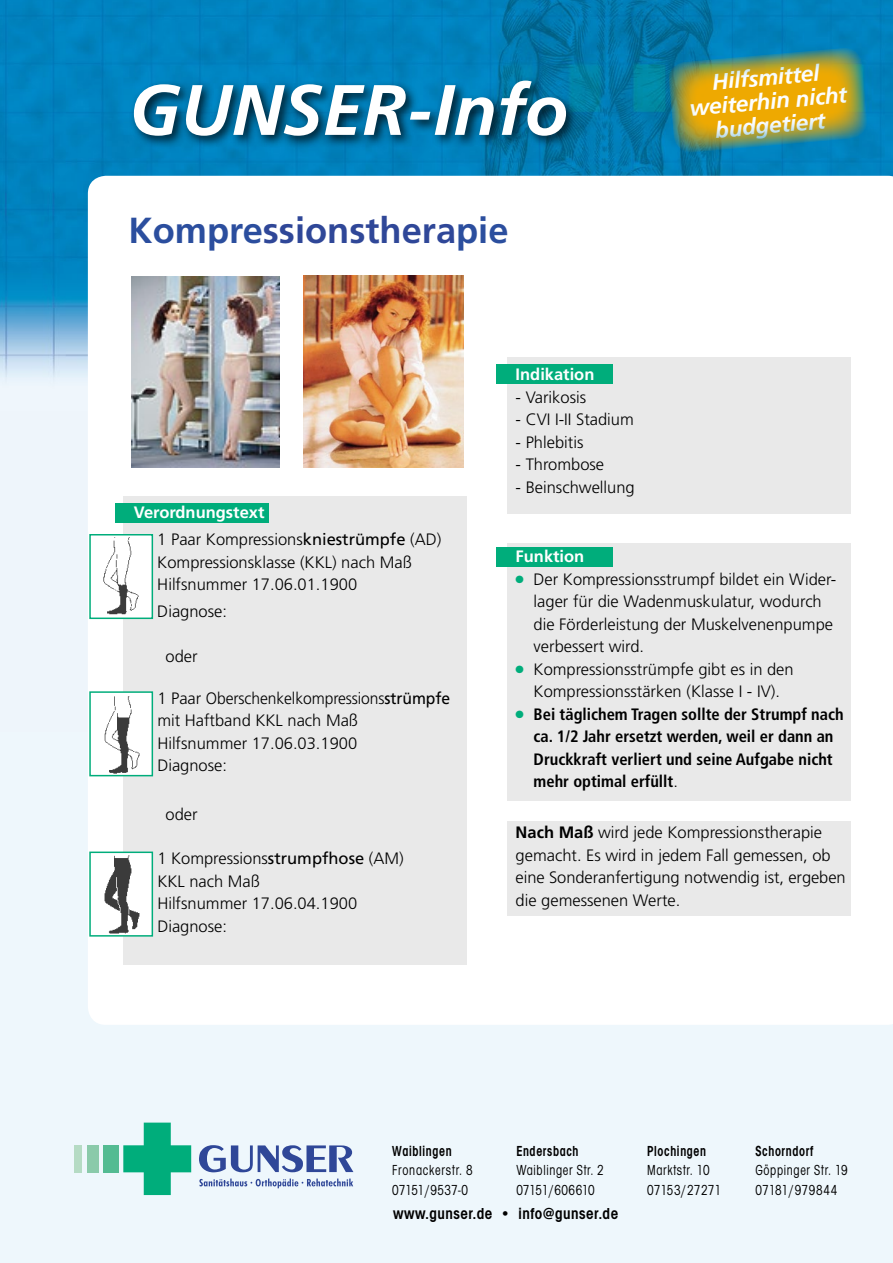
<style>
.page{position:relative;width:893px;height:1263px;background:#eef7fc}
.page>*{position:absolute;margin:0;border:0;box-sizing:border-box;transform-origin:0 0}
.t1{font:italic 700 71.25px "Frutiger LT Std";color:#fff}
.t2{font:700 36.3px "Frutiger LT Std";color:#2f4798}
.t3{font:italic 700 22.5px/24px "Frutiger LT Std";color:#fff;text-align:center}
.t4{font:300 16.5px/22.5px "Frutiger LT Std";color:#000}
.t5{font:700 condensed 16.5px/22.5px "Frutiger LT Std";color:#000}
.t6{font:600 condensed 16.5px "Avant Garde Gothic Itc T";letter-spacing:.03em;color:#000}
.t7{font:700 16.5px "Frutiger LT Std";color:#fff}
.t8{font:condensed 15.15px/19.5px "Avant Garde Gothic Itc T";letter-spacing:.05em;color:#000;scale:.87 1}
.t9{font:600 condensed 15.15px "Avant Garde Gothic Itc T";letter-spacing:.05em;color:#000;scale:.87 1}
.s1{color:#2b4e9e}
.s2{font-weight:700;color:#fff}
.s3{font-weight:400}
.s4{color:#00ad7b}
.s5{font-weight:300;font-stretch:normal}
.s6{font-weight:700}
</style>
<div class="page">
<img style="left:0;top:0;width:893px;height:378px">
<div style="left:88px;top:176px;width:805px;height:849px;background:#fff"></div>
<div style="left:130px;top:76px;width:450px;height:73px;background:#000;opacity:.8"></div>
<div style="left:103px;top:1145px;width:15px;height:27px;background:#53bb92"></div>
<div style="left:87px;top:1145px;width:11px;height:27px;background:#8acaaa"></div>
<div style="left:74px;top:1145px;width:8px;height:27px;background:#b5dbc4"></div>
<svg style="left:123px;top:1122px;width:68px;height:73px"></svg>
<svg style="left:199px;top:1178px;width:154px;height:10px"></svg>
<svg style="left:199px;top:1145px;width:154px;height:27px"></svg>
<div style="left:124px;top:496px;width:343px;height:469px;background:#e9e9e9"></div>
<div style="left:507px;top:543px;width:343px;height:258px;background:#e9e9e9"></div>
<div style="left:507px;top:357px;width:343px;height:156px;background:#e9e9e9"></div>
<div style="left:116px;top:503px;width:153px;height:20px;background:#00ad7b"></div>
<div style="left:496px;top:364px;width:116px;height:20px;background:#00ad7b"></div>
<img style="left:132px;top:276px;width:148px;height:191px">
<img style="left:304px;top:275px;width:160px;height:192px">
<div style="left:496px;top:547px;width:116px;height:20px;background:#00ad7b"></div>
<div style="left:507px;top:821px;width:343px;height:95px;background:#e9e9e9"></div>
<div style="left:90px;top:535px;width:62px;height:83px;background:#fff"></div>
<img style="left:103px;top:537px;width:36px;height:78px">
<div style="left:89px;top:534px;width:64px;height:85px;border:2px solid #00ad7b"></div>
<div style="left:90px;top:852px;width:62px;height:84px;background:#fff"></div>
<img style="left:104px;top:855px;width:36px;height:78px">
<div style="left:89px;top:851px;width:64px;height:85px;border:2px solid #00ad7b"></div>
<img style="left:92px;top:694px;width:58px;height:79px">
<div style="left:89px;top:691px;width:64px;height:85px;border:2px solid #00ad7b"></div>
<svg style="left:667px;top:46px;width:202px;height:108px;background:#8c974a"></svg>
<h1 class="t1" style="left:129px;top:68px;width:441px">GUNSER-Info</h1>
<h2 class="t2" style="left:129px;top:209px;width:381px"><span class="s1">Kompre</span>ssionsthera<span class="s1">pie</span></h2>
<p class="t7" style="left:516px;top:365px;width:80px">Indikation</p>
<p class="t4" style="left:516px;top:386px;width:72px">- Varikosis</p>
<p class="t4" style="left:516px;top:408px;width:120px">- CVI I-II Stadium</p>
<p class="t4" style="left:516px;top:431px;width:69px">- Phlebitis</p>
<p class="t4" style="left:516px;top:453px;width:90px">- Thrombose</p>
<p class="t4" style="left:516px;top:476px;width:121px">- Beinschwellung</p>
<h3 class="t3" style="left:686px;top:72px;width:160px;rotate:-5deg">Hilfsmittel weiterhin nicht budgetiert</h3>
<p class="t4" style="left:157px;top:500px;width:285px;line-height:26.7px;text-indent:-23px"><span class="s2">Verordnungstext<br></span>1 Paar Kompressions<span class="s3">kniestrümpfe</span> (AD)</p>
<p class="t4" style="left:157px;top:551px;width:256px">Kompressionsklasse (KKL) nach Maß<br>Hilfsnummer 17.06.01.1900</p>
<p class="t4" style="left:157px;top:600px;width:71px">Diagnose:</p>
<p class="t4" style="left:166px;top:645px;width:34px">oder</p>
<p class="t4" style="left:157px;top:687px;width:294px">1 Paar Oberschenkelkompressions<span class="s3">strümpfe </span>mit Haftband KKL nach Maß<br>Hilfsnummer 17.06.03.1900<br>Diagnose:</p>
<p class="t4" style="left:166px;top:804px;width:34px">oder</p>
<p class="t4" style="left:157px;top:847px;width:248px">1 Kompressions<span class="s3">strumpfhose</span> (AM)<br>KKL nach Maß<br>Hilfsnummer 17.06.04.1900<br>Diagnose:</p>
<p class="t7" style="left:516px;top:547px;width:70px">Funktion</p>
<p class="t4" style="left:534px;top:568px;width:304px;text-indent:-18px"><span class="s4">●</span> Der Kompressionsstrumpf bildet ein Wider&shy;lager für die Wadenmuskulatur, wodurch die Förderleistung der Muskelvenenpumpe verbessert wird.</p>
<p class="t4" style="left:516px;top:658px;width:280px;text-align:center"><span class="s4">●</span> Kompressionsstrümpfe gibt es in den<br>Kompressionsstärken (Klasse I - IV).</p>
<p class="t5" style="left:534px;top:702px;width:311px;text-indent:-18px"><span class="s4">●</span> Bei täglichem Tragen sollte der Strumpf nach ca. 1/2 Jahr ersetzt werden, weil er dann an Druckkraft verliert und seine Aufgabe nicht mehr optimal erfüllt<span class="s5">.</span></p>
<p class="t4" style="left:516px;top:822px;width:332px"><span class="s6">Nach Maß</span> wird jede Kompressionstherapie gemacht. Es wird in jedem Fall gemessen, ob eine Sonderanfertigung notwendig ist, ergeben die gemessenen Werte.</p>
<p class="t9" style="left:392px;top:1142px;width:70px">Waiblingen</p>
<p class="t8" style="left:392px;top:1160px;width:94px">Fronackerstr. 8<br>07151/9537-0</p>
<p class="t9" style="left:516px;top:1142px;width:73px">Endersbach</p>
<p class="t8" style="left:516px;top:1160px;width:102px">Waiblinger Str. 2<br>07151/606610</p>
<p class="t9" style="left:647px;top:1142px;width:69px">Plochingen</p>
<p class="t8" style="left:647px;top:1160px;width:86px">Marktstr. 10<br>07153/27271</p>
<p class="t9" style="left:755px;top:1142px;width:68px">Schorndorf</p>
<p class="t8" style="left:755px;top:1160px;width:108px">Göppinger Str. 19<br>07181/979844</p>
<p class="t6" style="left:393px;top:1204px;width:226px">www.gunser.de • info@gunser.de</p>
</div>
